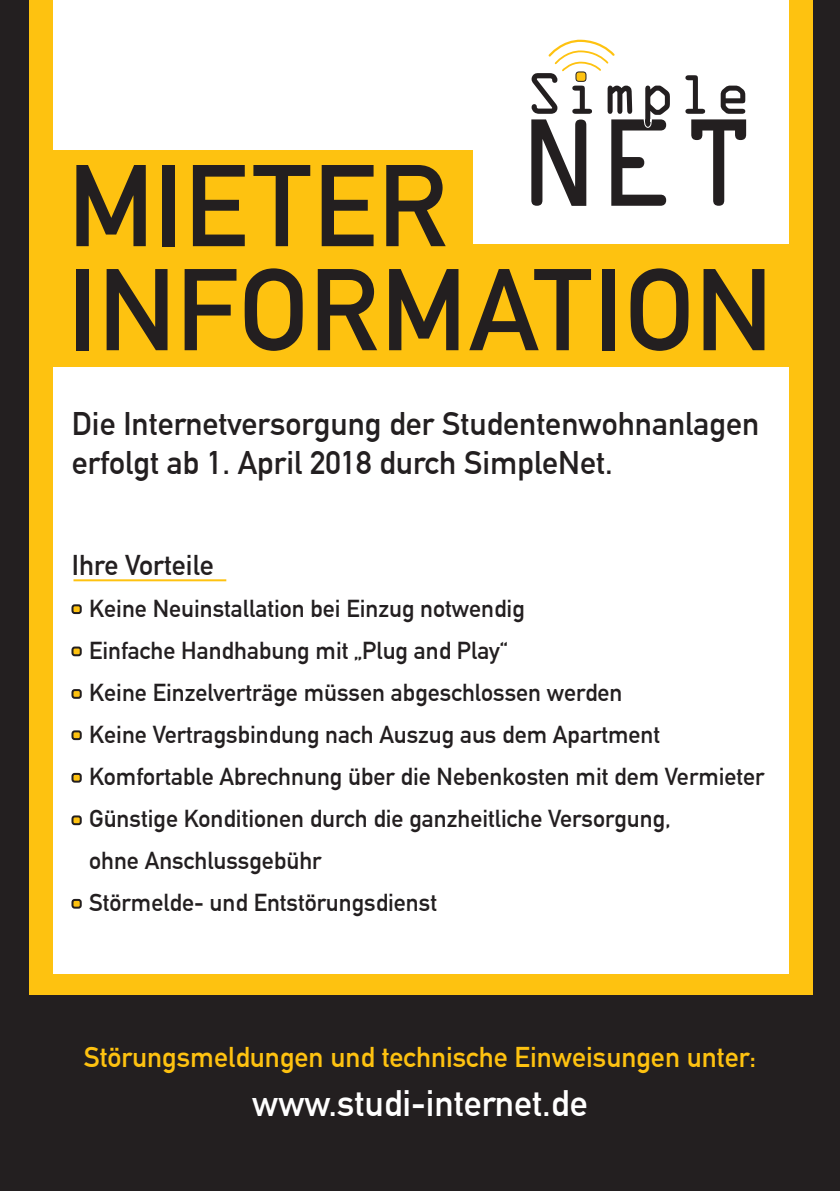
<style>
.page{position:relative;width:840px;height:1191px;background:#fff}
.page>*{position:absolute;margin:0;border:0;box-sizing:border-box;transform-origin:0 0}
.t1{font:700 114px "DIN Alternate";letter-spacing:.01em;color:#231f20}
.t2{font:700 36px "DIN Alternate";color:#fff}
.t3{font:700 32px/38.4px "DIN Alternate";color:#231f20}
.t4{font:700 28px "DIN Alternate";color:#fec210}
.t5{font:700 28px "DIN Alternate";color:#231f20}
.t6{font:700 24px "DIN Alternate";color:#231f20}
</style>
<div class="page">
<div style="left:0;top:0;width:839px;height:1191px;background:#231f20"></div>
<div style="left:29px;top:0;width:783px;height:994px;background:#fec210"></div>
<div style="left:53px;top:0;width:735px;height:973px;background:#fff"></div>
<div style="left:41px;top:150px;width:754px;height:216px;background:#fec210"></div>
<div style="left:473px;top:36px;width:315px;height:208px;background:#fff"></div>
<svg style="left:531px;top:39px;width:214px;height:167px"></svg>
<div style="left:72px;top:605px;width:9px;height:8px;background:#fec210;border-radius:3px"></div>
<div style="left:71px;top:604px;width:11px;height:10px;border:2px solid #231f20;border-radius:3px"></div>
<div style="left:72px;top:647px;width:9px;height:8px;background:#fec210;border-radius:3px"></div>
<div style="left:71px;top:646px;width:11px;height:10px;border:2px solid #231f20;border-radius:3px"></div>
<div style="left:72px;top:690px;width:9px;height:8px;background:#fec210;border-radius:3px"></div>
<div style="left:71px;top:689px;width:11px;height:10px;border:2px solid #231f20;border-radius:3px"></div>
<div style="left:72px;top:731px;width:9px;height:8px;background:#fec210;border-radius:3px"></div>
<div style="left:71px;top:730px;width:11px;height:10px;border:2px solid #231f20;border-radius:3px"></div>
<div style="left:72px;top:774px;width:9px;height:7px;background:#fec210;border-radius:3px"></div>
<div style="left:71px;top:773px;width:11px;height:9px;border:2px solid #231f20;border-radius:3px"></div>
<div style="left:72px;top:816px;width:9px;height:8px;background:#fec210;border-radius:3px"></div>
<div style="left:71px;top:815px;width:11px;height:10px;border:2px solid #231f20;border-radius:3px"></div>
<div style="left:72px;top:900px;width:9px;height:7px;background:#fec210;border-radius:3px"></div>
<div style="left:71px;top:899px;width:11px;height:9px;border:2px solid #231f20;border-radius:3px"></div>
<hr style="left:73px;top:579px;width:153px;height:2px;background:#fec210">
<p class="t1" style="left:68px;top:119px;width:381px">MIETER</p>
<p class="t1" style="left:68px;top:223px;width:706px">INFORMATION</p>
<p class="t3" style="left:72px;top:403px;width:688px">Die Internetversorgung der Studentenwohnanlagen erfolgt ab 1. April 2018 durch SimpleNet.</p>
<p class="t5" style="left:72px;top:543px;width:144px">Ihre Vorteile</p>
<p class="t6" style="left:89px;top:590px;width:437px">Keine Neuinstallation bei Einzug notwendig</p>
<p class="t6" style="left:89px;top:632px;width:420px">Einfache Handhabung mit „Plug and Play“</p>
<p class="t6" style="left:89px;top:674px;width:534px">Keine Einzelverträge müssen abgeschlossen werden</p>
<p class="t6" style="left:89px;top:716px;width:572px">Keine Vertragsbindung nach Auszug aus dem Apartment</p>
<p class="t6" style="left:89px;top:758px;width:676px">Komfortable Abrechnung über die Nebenkosten mit dem Vermieter</p>
<p class="t6" style="left:89px;top:800px;width:583px">Günstige Konditionen durch die ganzheitliche Versorgung,</p>
<p class="t6" style="left:89px;top:842px;width:234px">ohne Anschlussgebühr</p>
<p class="t6" style="left:89px;top:884px;width:349px">Störmelde- und Entstörungsdienst</p>
<p class="t4" style="left:84px;top:1036px;width:673px">Störungsmeldungen und technische Einweisungen unter:</p>
<p class="t2" style="left:252px;top:1075px;width:336px">www.studi-internet.de</p>
</div>
